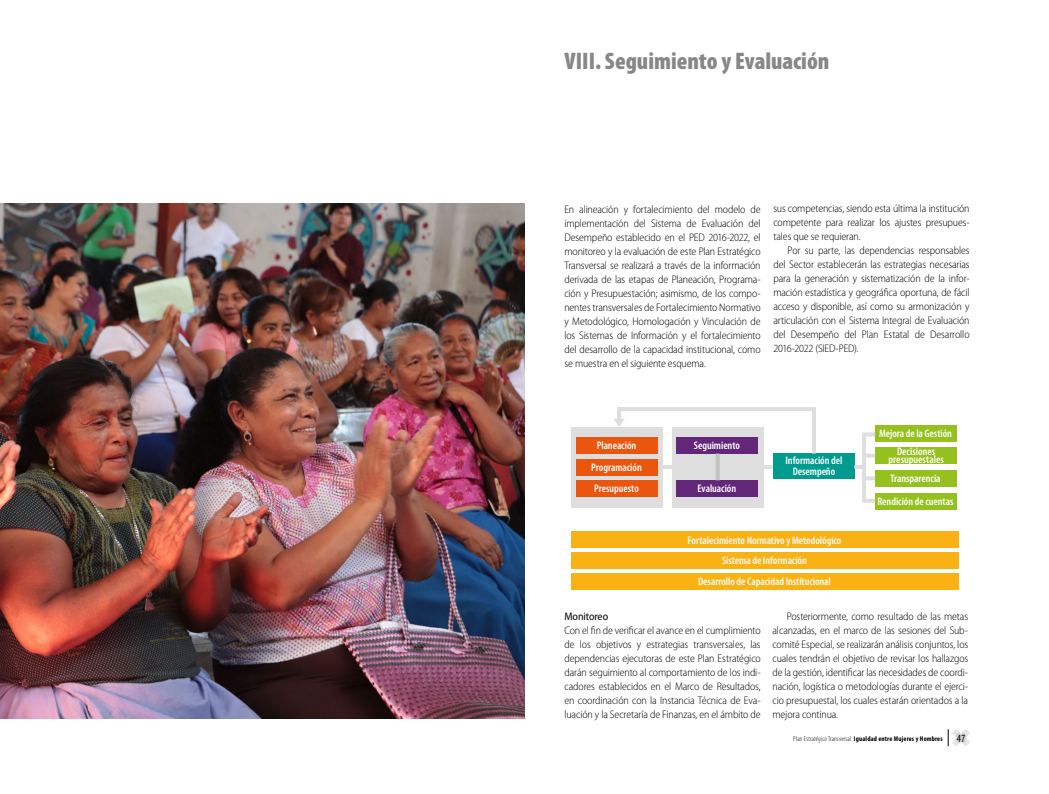
<style>
.page{position:relative;width:1049px;height:794px;background:#fff}
.page>*{position:absolute;margin:0;border:0;box-sizing:border-box;transform-origin:0 0}
.t1{font:900 condensed 24px "Myriad Pro";color:#878787}
.t2{font:300 semi-condensed 11px/14px "Myriad Pro";letter-spacing:-.01em;color:#000;text-align:justify}
.t3{font:600 condensed 11px/20.6px "Myriad Pro";color:#fff;text-align:center}
.t4{font:semi-condensed 11px "Myriad Pro";letter-spacing:-.005em;color:#000}
.t5{font:condensed 11px "Myriad Pro";color:#000}
.t6{font:700 condensed 7px "Myriad Pro";letter-spacing:.025em;color:#000}
.s1{font-weight:300}
</style>
<div class="page">
<svg style="left:948px;top:729px;width:22px;height:17px"></svg>
<div style="left:571px;top:427px;width:92px;height:80px;background:#dedede"></div>
<div style="left:672px;top:427px;width:92px;height:80px;background:#dedede"></div>
<div style="left:576px;top:437px;width:82px;height:16px;background:#ea560d"></div>
<div style="left:875px;top:425px;width:82px;height:17px;background:#95c11f"></div>
<div style="left:676px;top:437px;width:82px;height:16px;background:#622779"></div>
<div style="left:576px;top:458px;width:82px;height:17px;background:#ea560d"></div>
<div style="left:875px;top:447px;width:82px;height:17px;background:#95c11f"></div>
<div style="left:773px;top:453px;width:81px;height:26px;background:#009b8f"></div>
<div style="left:576px;top:480px;width:82px;height:17px;background:#ea560d"></div>
<div style="left:571px;top:531px;width:387px;height:16px;background:#f9b114"></div>
<div style="left:571px;top:552px;width:387px;height:17px;background:#f9b114"></div>
<div style="left:571px;top:573px;width:387px;height:17px;background:#f9b114"></div>
<div style="left:875px;top:470px;width:82px;height:17px;background:#95c11f"></div>
<div style="left:875px;top:493px;width:82px;height:17px;background:#95c11f"></div>
<div style="left:676px;top:480px;width:82px;height:17px;background:#622779"></div>
<hr style="left:617px;top:407px;width:4px;height:14px;background:#dedede">
<hr style="left:812px;top:407px;width:4px;height:46px;background:#dedede">
<hr style="left:716px;top:453px;width:4px;height:27px;background:#c2c2c2">
<hr style="left:862px;top:432px;width:4px;height:71px;background:#dedede">
<hr style="left:619px;top:407px;width:195px;height:4px;background:#dedede">
<hr style="left:663px;top:465px;width:11px;height:4px;background:#dedede">
<svg style="left:764px;top:465px;width:9px;height:4px"></svg>
<svg style="left:854px;top:465px;width:8px;height:4px"></svg>
<svg style="left:866px;top:432px;width:9px;height:4px"></svg>
<svg style="left:866px;top:453px;width:9px;height:4px"></svg>
<svg style="left:866px;top:476px;width:9px;height:4px"></svg>
<svg style="left:866px;top:499px;width:9px;height:4px"></svg>
<svg style="left:614px;top:419px;width:10px;height:8px"></svg>
<img style="left:0;top:203px;width:524px;height:515px">
<h1 class="t1" style="left:565px;top:47px;width:266px">VIII. Seguimiento y Evaluación</h1>
<p class="t2" style="left:564px;top:203px;width:198px">En alineación y fortalecimiento del modelo de implementación del Sistema de Evaluación del Desempeño establecido en el PED 2016-2022, el monitoreo y la evaluación de este Plan Estratégico Transversal se realizará a través de la información derivada de las etapas de Planeación, Programa&shy;ción y Presupuestación; asimismo, de los compo&shy;nentes transversales de Fortalecimiento Normativo y Metodológico, Homologación y Vinculación de los Sistemas de Información y el fortalecimiento del desarrollo de la capacidad institucional, como se muestra en el siguiente esquema.</p>
<p class="t2" style="left:773px;top:201px;width:198px">sus competencias, siendo esta última la institución competente para realizar los ajustes presupues&shy;tales que se requieran.</p>
<p class="t2" style="left:773px;top:243px;width:198px;text-indent:14px">Por su parte, las dependencias responsables del Sector establecerán las estrategias necesarias para la generación y sistematización de la infor&shy;mación estadística y geográfica oportuna, de fácil acceso y disponible, así como su armonización y articulación con el Sistema Integral de Evaluación del Desempeño del Plan Estatal de Desarrollo 2016-2022 (SIED-PED).</p>
<p class="t3" style="left:879px;top:423px;width:74px">Mejora de la Gestión</p>
<p class="t3" style="left:597px;top:435px;width:41px">Planeación</p>
<p class="t3" style="left:694px;top:435px;width:47px">Seguimiento</p>
<p class="t3" style="left:897px;top:441px;width:40px">Decisiones</p>
<p class="t3" style="left:785px;top:450px;width:58px">Información del</p>
<p class="t3" style="left:888px;top:449px;width:57px">presupuestales</p>
<p class="t3" style="left:793px;top:461px;width:44px">Desempeño</p>
<p class="t3" style="left:591px;top:457px;width:52px">Programación</p>
<p class="t3" style="left:594px;top:478px;width:46px">Presupuesto</p>
<p class="t3" style="left:877px;top:467px;width:77px;line-height:22.4px">Transparencia<br>Rendición de cuentas</p>
<p class="t3" style="left:698px;top:478px;width:40px">Evaluación</p>
<p class="t3" style="left:688px;top:530px;width:155px">Fortalecimiento Normativo y Metodológico<br>Sistema de Información<br>Desarrollo de Capacidad Institucional</p>
<p class="t4" style="left:564px;top:610px;width:45px">Monitoreo</p>
<p class="t2" style="left:564px;top:623px;width:198px">Con el fin de verificar el avance en el cumplimiento de los objetivos y estrategias transversales, las dependencias ejecutoras de este Plan Estratégico darán seguimiento al comportamiento de los indi&shy;cadores establecidos en el Marco de Resultados, en coordinación con la Instancia Técnica de Eva&shy;luación y la Secretaría de Finanzas, en el ámbito de</p>
<p class="t2" style="left:772px;top:609px;width:197px;text-indent:14px">Posteriormente, como resultado de las metas alcanzadas, en el marco de las sesiones del Sub&shy;comité Especial, se realizarán análisis conjuntos, los cuales tendrán el objetivo de revisar los hallazgos de la gestión, identificar las necesidades de coordi&shy;nación, logística o metodologías durante el ejerci&shy;cio presupuestal, los cuales estarán orientados a la mejora continua.</p>
<p class="t6" style="left:793px;top:734px;width:151px"><span class="s1">Plan Estratégico Transversal</span> Igualdad entre Mujeres y Hombres</p>
<p class="t5" style="left:957px;top:731px;width:10px">47</p>
</div>
